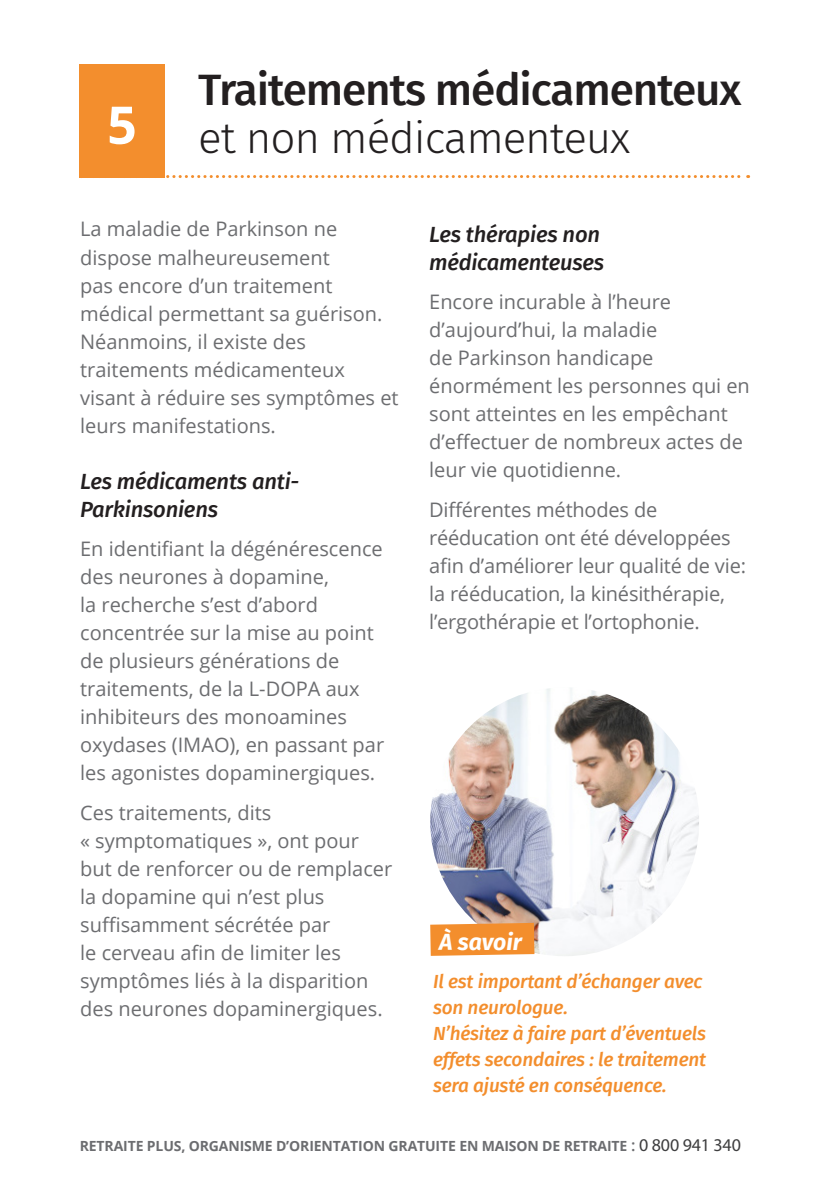
<style>
.page{position:relative;width:840px;height:1191px;background:#fff}
.page>*{position:absolute;margin:0;border:0;box-sizing:border-box;transform-origin:0 0}
.t1{font:700 52px "Open Sans";color:#fff}
.t2{font:500 44px "Fira Sans";letter-spacing:-.025em;color:#231f20}
.t3{font:300 44px "Fira Sans";letter-spacing:-.025em;color:#231f20}
.t4{font:italic 700 23px "Fira Sans";color:#fff}
.t5{font:italic 500 22px/28px "Fira Sans";letter-spacing:-.01em;color:#231f20}
.t6{font:20px/28px "Open Sans";color:#6c6d70}
.t7{font:italic 500 19px/26px "Fira Sans";letter-spacing:-.01em;color:#f38e2d}
.t8{font:700 14px "Open Sans";letter-spacing:-.01em;color:#6c6d70}
.s1{font-weight:600;font-size:16px}
.s2{font-family:"Myriad Pro";font-weight:400;font-size:18px;color:#3e3e3f}
</style>
<div class="page">
<div style="left:79px;top:65px;width:85px;height:113px;background:#f38e2d"></div>
<svg style="left:164px;top:175px;width:584px;height:3px"></svg>
<img style="left:430px;top:687px;width:268px;height:269px;border-radius:133px">
<svg style="left:430px;top:923px;width:104px;height:33px;background:#f39438"></svg>
<p class="t1" style="left:107px;top:88px;width:31px">5</p>
<p class="t2" style="left:198px;top:55px;width:544px">Traitements médicamenteux</p>
<p class="t3" style="left:198px;top:107px;width:433px">et non médicamenteux</p>
<p class="t6" style="left:80px;top:215px;width:320px">La maladie de Parkinson ne dispose malheureusement<br>pas encore d’un traitement médical permettant sa guérison.<br>Néanmoins, il existe des traitements médicamenteux visant à réduire ses symptômes et leurs manifestations.</p>
<p class="t5" style="left:80px;top:466px;width:220px">Les médicaments anti-<br>Parkinsoniens</p>
<p class="t6" style="left:80px;top:534px;width:305px">En identifiant la dégénérescence des neurones à dopamine,<br>la recherche s’est d’abord concentrée sur la mise au point de plusieurs générations de traitements, de la L-DOPA aux inhibiteurs des monoamines oxydases (IMAO), en passant par les agonistes dopaminergiques.</p>
<p class="t6" style="left:80px;top:798px;width:313px">Ces traitements, dits<br>« symptomatiques », ont pour but de renforcer ou de remplacer la dopamine qui n’est plus suffisamment sécrétée par<br>le cerveau afin de limiter les symptômes liés à la disparition des neurones dopaminergiques.</p>
<p class="t5" style="left:429px;top:219px;width:176px">Les thérapies non médicamenteuses</p>
<p class="t6" style="left:429px;top:287px;width:322px">Encore incurable à l’heure d’aujourd’hui, la maladie<br>de Parkinson handicape énormément les personnes qui en sont atteintes en les empêchant d’effectuer de nombreux actes de leur vie quotidienne.</p>
<p class="t6" style="left:429px;top:495px;width:318px">Différentes méthodes de rééducation ont été développées afin d’améliorer leur qualité de vie: la rééducation, la kinésithérapie, l’ergothérapie et l’ortophonie.</p>
<p class="t4" style="left:439px;top:922px;width:84px">À savoir</p>
<p class="t7" style="left:433px;top:967px;width:274px">Il est important d’échanger avec son neurologue.<br>N’hésitez à faire part d’éventuels effets secondaires : le traitement sera ajusté en conséquence.</p>
<p class="t8" style="left:80px;top:1136px;width:662px">RETRAITE PLUS, ORGANISME D’ORIENTATION GRATUITE EN MAISON DE RETRAITE <span class="s1">:</span> <span class="s2">0 800 941 340</span></p>
</div>
